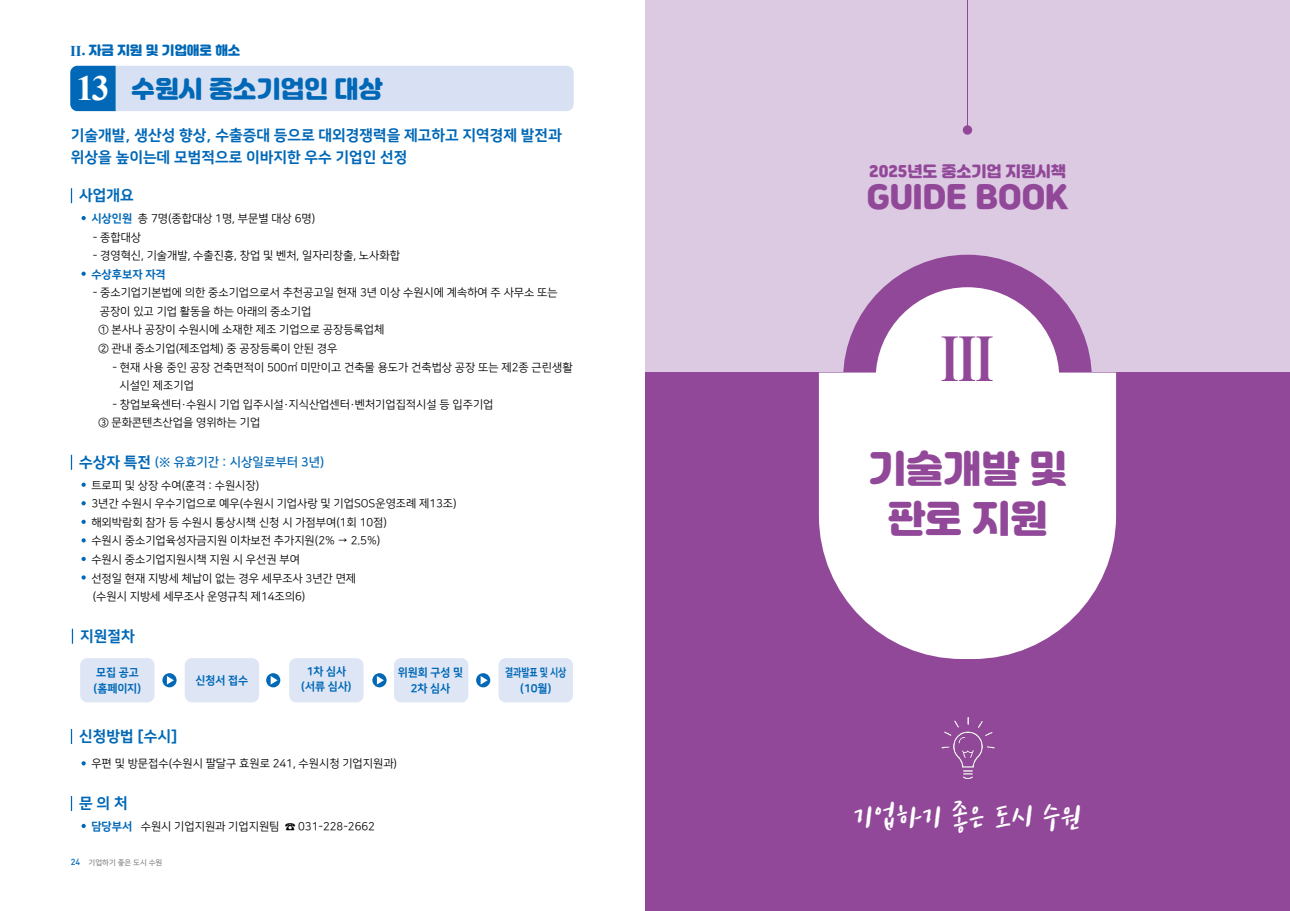
<style>
.page{position:relative;width:1290px;height:911px;background:#fff}
.page>*{position:absolute;margin:0;border:0;box-sizing:border-box;transform-origin:0 0}
.t1{font:700 66.25px "Times New Roman";color:#924898;scale:.7 1}
.t2{font:37.62px "tv N Enjoystories B";color:#fff}
.t3{font:37.5px/50px "Jalnan";color:#924898;text-align:center}
.t4{font:31.25px "Jalnan";color:#924898}
.t5{font:23.75px "Jalnan";color:#0068b7}
.t6{font:15px/22.5px "Nanum Square EB";color:#0068b7}
.t7{font:15px "Jalnan";color:#924898}
.t8{font:12.5px "Nanum Square B";color:#0068b7}
.t9{font:12.5px "Jalnan";color:#0068b7}
.t10{font:11.25px/18.5px "Nanum Square R";color:#000}
.t11{font:11.25px/15.6px "Nanum Square EB";letter-spacing:-.005em;color:#0068b7;text-align:center}
.t12{font:11.25px/15.6px "Nanum Square EB";letter-spacing:-.005em;color:#0068b7;text-align:center;scale:.8 1}
.t13{font:7.5px "Nanum Square B";color:#898989}
.s1{font-family:"Times New Roman";font-weight:700;font-size:15px}
.s2{font-family:"Times New Roman";font-weight:700;font-size:35.5px;color:#fff}
.s3{font-family:"Nanum Square EB";color:#0068b7}
.s4{font-family:"Nanum Square EB";font-size:15px}
.s5{font-family:"Dinmed";font-size:8.75px;color:#0068b7}
</style>
<div class="page">
<svg style="left:70px;top:66px;width:504px;height:45px;background:#c3d6ed"></svg>
<svg style="left:71px;top:188px;width:1px;height:15px"></svg>
<svg style="left:81px;top:216px;width:5px;height:4px"></svg>
<svg style="left:81px;top:271px;width:5px;height:5px"></svg>
<svg style="left:71px;top:455px;width:1px;height:15px"></svg>
<svg style="left:81px;top:482px;width:5px;height:5px"></svg>
<svg style="left:81px;top:501px;width:5px;height:4px"></svg>
<svg style="left:81px;top:519px;width:5px;height:5px"></svg>
<svg style="left:81px;top:538px;width:5px;height:4px"></svg>
<svg style="left:81px;top:557px;width:5px;height:4px"></svg>
<svg style="left:81px;top:575px;width:5px;height:4px"></svg>
<svg style="left:71px;top:796px;width:1px;height:15px"></svg>
<svg style="left:81px;top:823px;width:5px;height:5px"></svg>
<svg style="left:71px;top:729px;width:1px;height:15px"></svg>
<svg style="left:81px;top:761px;width:5px;height:4px"></svg>
<div style="left:80px;top:658px;width:75px;height:44px;background:#dee6f5;border-radius:7px"></div>
<div style="left:394px;top:658px;width:74px;height:44px;background:#dee6f5;border-radius:7px"></div>
<div style="left:498px;top:658px;width:75px;height:44px;background:#dee6f5;border-radius:7px"></div>
<svg style="left:72px;top:628px;width:1px;height:15px"></svg>
<div style="left:185px;top:658px;width:74px;height:44px;background:#dee6f5;border-radius:7px"></div>
<div style="left:289px;top:658px;width:75px;height:44px;background:#dee6f5;border-radius:7px"></div>
<svg style="left:162px;top:673px;width:15px;height:14px"></svg>
<svg style="left:167px;top:676px;width:7px;height:8px"></svg>
<svg style="left:266px;top:673px;width:14px;height:14px"></svg>
<svg style="left:271px;top:676px;width:7px;height:8px"></svg>
<svg style="left:372px;top:673px;width:15px;height:14px"></svg>
<svg style="left:377px;top:676px;width:7px;height:8px"></svg>
<svg style="left:476px;top:673px;width:14px;height:14px"></svg>
<svg style="left:481px;top:676px;width:7px;height:8px"></svg>
<div style="left:645px;top:0;width:645px;height:372px;background:#dcc9e2"></div>
<div style="left:645px;top:372px;width:645px;height:539px;background:#924898"></div>
<svg style="left:843px;top:254px;width:249px;height:118px"></svg>
<svg style="left:819px;top:372px;width:297px;height:287px;background:#f3ecf4"></svg>
<hr style="left:967px;top:0;width:1px;height:130px;background:#924898">
<div style="left:963px;top:125px;width:9px;height:10px;background:#924898;border-radius:50%"></div>
<img style="left:941px;top:717px;width:53px;height:63px">
<p class="t9" style="left:70px;top:42px;width:172px"><span class="s1">Ⅱ</span>. 자금 지원 및 기업애로 해소</p>
<h3 class="t5" style="left:76px;top:73px;width:308px"><span class="s2">13</span> 수원시 중소기업인 대상</h3>
<h3 class="t6" style="left:71px;top:124px;width:492px">기술개발, 생산성 향상, 수출증대 등으로 대외경쟁력을 제고하고 지역경제 발전과 위상을 높이는데 모범적으로 이바지한 우수 기업인 선정</h3>
<h3 class="t6" style="left:79px;top:185px;width:56px">사업개요</h3>
<p class="t10" style="left:91px;top:210px;width:225px"><span class="s3">시상인원</span> 총 7명(종합대상 1명, 부문별 대상 6명)</p>
<p class="t10" style="left:93px;top:228px;width:50px">- 종합대상</p>
<p class="t10" style="left:93px;top:247px;width:309px">- 경영혁신, 기술개발, 수출진흥, 창업 및 벤처, 일자리창출, 노사화합</p>
<p class="t11" style="left:91px;top:266px;width:76px">수상후보자 자격</p>
<p class="t10" style="left:98px;top:284px;width:461px;text-indent:-6px">- 중소기업기본법에 의한 중소기업으로서 추천공고일 현재 3년 이상 수원시에 계속하여 주 사무소 또는 공장이 있고 기업 활동을 하는 아래의 중소기업<br>① 본사나 공장이 수원시에 소재한 제조 기업으로 공장등록업체<br>② 관내 중소기업(제조업체) 중 공장등록이 안된 경우</p>
<p class="t10" style="left:119px;top:358px;width:455px;text-indent:-7px">- 현재 사용 중인 공장 건축면적이 500㎡ 미만이고 건축물 용도가 건축법상 공장 또는 제2종 근린생활 시설인 제조기업</p>
<p class="t10" style="left:98px;top:395px;width:397px;text-indent:14px">- 창업보육센터·수원시 기업 입주시설·지식산업센터·벤처기업집적시설 등 입주기업<br>③ 문화콘텐츠산업을 영위하는 기업</p>
<p class="t8" style="left:79px;top:456px;width:247px"><span class="s4">수상자 특전</span> (※ 유효기간 : 시상일로부터 3년)</p>
<p class="t10" style="left:91px;top:476px;width:367px">트로피 및 상장 수여(훈격 : 수원시장)<br>3년간 수원시 우수기업으로 예우(수원시 기업사랑 및 기업SOS운영조례 제13조) 해외박람회 참가 등 수원시 통상시책 신청 시 가점부여(1회 10점)<br>수원시 중소기업육성자금지원 이차보전 추가지원(2% → 2.5%)<br>수원시 중소기업지원시책 지원 시 우선권 부여<br>선정일 현재 지방세 체납이 없는 경우 세무조사 3년간 면제<br>(수원시 지방세 세무조사 운영규칙 제14조의6)</p>
<h3 class="t6" style="left:80px;top:625px;width:56px">지원절차</h3>
<p class="t11" style="left:196px;top:672px;width:54px">신청서 접수</p>
<p class="t11" style="left:301px;top:663px;width:52px">1차 심사 (서류 심사)</p>
<p class="t11" style="left:93px;top:665px;width:49px;text-align:left">모집 공고 (홈페이지)</p>
<p class="t11" style="left:398px;top:665px;width:67px">위원회 구성 및<br>2차 심사</p>
<p class="t12" style="left:505px;top:665px;width:78px">결과발표 및 시상 (10월)</p>
<h3 class="t6" style="left:79px;top:725px;width:100px">신청방법 [수시]</h3>
<p class="t10" style="left:91px;top:755px;width:307px">우편 및 방문접수(수원시 팔달구 효원로 241, 수원시청 기업지원과)</p>
<h3 class="t6" style="left:79px;top:792px;width:50px">문 의 처</h3>
<p class="t10" style="left:91px;top:817px;width:285px"><span class="s3">담당부서</span> 수원시 기업지원과 기업지원팀 ☎ 031-228-2662</p>
<p class="t13" style="left:71px;top:858px;width:93px"><span class="s5">24</span> 기업하기 좋은 도시 수원</p>
<h3 class="t7" style="left:869px;top:161px;width:198px">2025년도 중소기업 지원시책</h3>
<h3 class="t4" style="left:867px;top:176px;width:203px">GUIDE BOOK</h3>
<h1 class="t1" style="left:941px;top:310px;width:77px">Ⅲ</h1>
<h3 class="t3" style="left:868px;top:446px;width:200px">기술개발 및 판로 지원</h3>
<h2 class="t2" style="left:853px;top:797px;width:230px">기업하기 좋은 도시 수원</h2>
</div>
